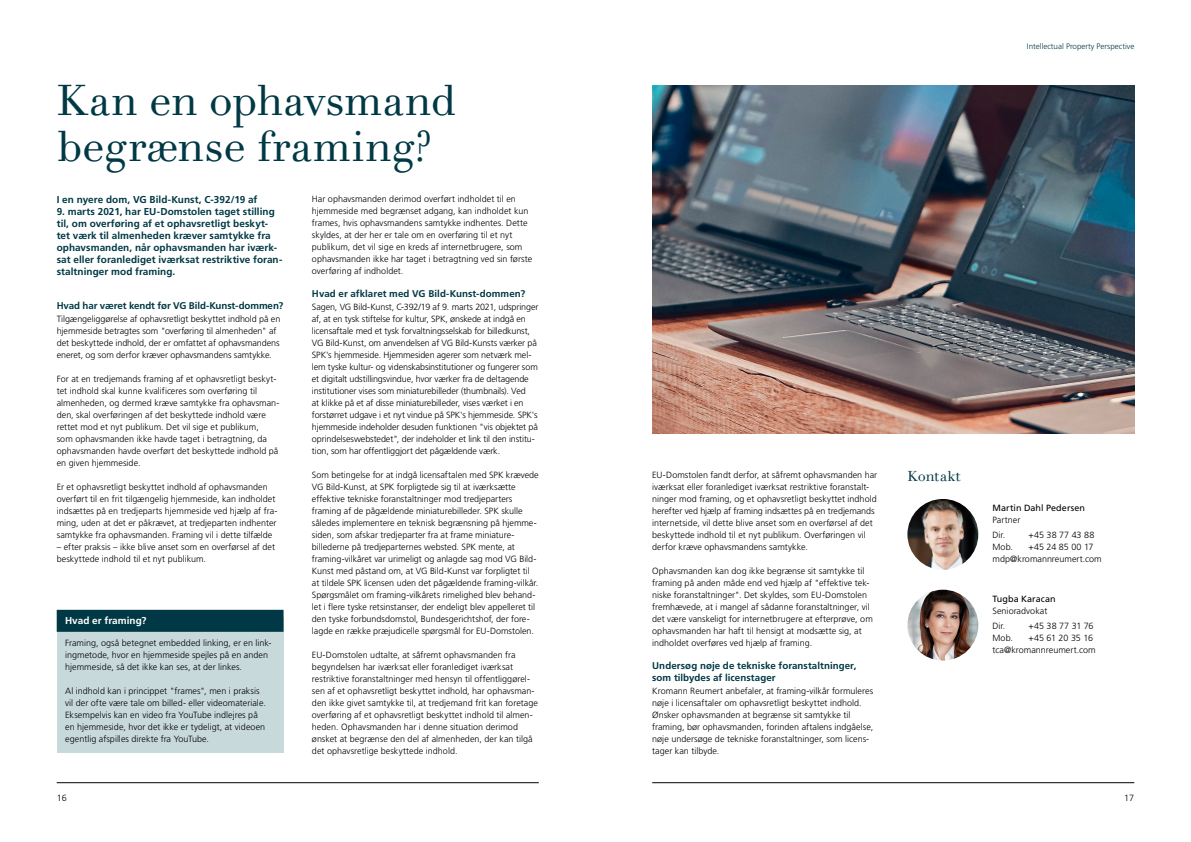
<style>
.page{position:relative;width:1191px;height:842px;background:#fff}
.page>*{position:absolute;margin:0;border:0;box-sizing:border-box;transform-origin:0 0}
.t1{font:42px/46px "Didote Text Pro";color:#003945}
.t2{font:14px "Didote Text Pro";letter-spacing:.005em;color:#003945}
.t3{font:700 10px/12px "Frutiger LT Std";letter-spacing:.005em;color:#003945}
.t4{font:700 10px "Frutiger LT Std";letter-spacing:.005em;color:#fff}
.t5{font:700 9.8px/12px "Frutiger LT Std";letter-spacing:.005em;color:#003945}
.t6{font:300 9px/12px "Frutiger LT Std";color:#000}
.t7{font:9px "Frutiger LT Std";letter-spacing:.01em;color:#000}
.t8{font:300 8px "Frutiger LT Std";color:#003945}
</style>
<div class="page">
<img style="left:652px;top:85px;width:482px;height:349px">
<img style="left:907px;top:499px;width:71px;height:71px;border-radius:35px">
<img style="left:907px;top:590px;width:71px;height:70px;border-radius:35px">
<div style="left:57px;top:617px;width:227px;height:136px;background:#c8d9db"></div>
<div style="left:57px;top:610px;width:226px;height:22px;background:#003945"></div>
<hr style="left:57px;top:782px;width:482px;height:1px;background:#000">
<hr style="left:652px;top:782px;width:482px;height:1px;background:#000">
<h1 class="t1" style="left:57px;top:78px;width:401px">Kan en ophavsmand begrænse framing?</h1>
<p class="t3" style="left:57px;top:193px;width:202px">I en nyere dom, VG Bild-Kunst, C-392/19 af</p>
<p class="t3" style="left:57px;top:205px;width:227px">9. marts 2021, har EU-Domstolen taget stilling til, om overføring af et ophavsretligt beskyt&shy;tet værk til almenheden kræver samtykke fra ophavsmanden, når ophavsmanden har iværk&shy;sat eller foranlediget iværksat restriktive foran&shy;staltninger mod framing.</p>
<p class="t5" style="left:57px;top:300px;width:228px">Hvad har været kendt før VG Bild-Kunst-dommen?</p>
<p class="t6" style="left:57px;top:313px;width:225px">Tilgængeliggørelse af ophavsretligt beskyttet indhold på en hjemmeside betragtes som "overføring til almenheden" af det beskyttede indhold, der er omfattet af ophavsmandens eneret, og som derfor kræver ophavsmandens samtykke.</p>
<p class="t6" style="left:57px;top:373px;width:224px">For at en tredjemands framing af et ophavsretligt beskyt&shy;tet indhold skal kunne kvalificeres som overføring til almenheden, og dermed kræve samtykke fra ophavsman&shy;den, skal overføringen af det beskyttede indhold være rettet mod et nyt publikum. Det vil sige et publikum,<br>som ophavsmanden ikke havde taget i betragtning, da ophavsmanden havde overført det beskyttede indhold på en given hjemmeside.</p>
<p class="t6" style="left:57px;top:481px;width:222px">Er et ophavsretligt beskyttet indhold af ophavsmanden overført til en frit tilgængelig hjemmeside, kan indholdet indsættes på en tredjeparts hjemmeside ved hjælp af fra&shy;ming, uden at det er påkrævet, at tredjeparten indhenter samtykke fra ophavsmanden. Framing vil i dette tilfælde</p>
<p class="t6" style="left:57px;top:541px;width:220px">– efter praksis – ikke blive anset som en overførsel af det beskyttede indhold til et nyt publikum.</p>
<p class="t4" style="left:65px;top:614px;width:83px">Hvad er framing?</p>
<p class="t6" style="left:65px;top:637px;width:208px">Framing, også betegnet embedded linking, er en link&shy;ingmetode, hvor en hjemmeside spejles på en anden hjemmeside, så det ikke kan ses, at der linkes.</p>
<p class="t6" style="left:65px;top:685px;width:202px">Al indhold kan i princippet "frames", men i praksis vil der ofte være tale om billed- eller videomateriale.<br>Eksempelvis kan en video fra YouTube indlejres på en hjemmeside, hvor det ikke er tydeligt, at videoen egentlig afspilles direkte fra YouTube.</p>
<p class="t6" style="left:312px;top:193px;width:222px">Har ophavsmanden derimod overført indholdet til en hjemmeside med begrænset adgang, kan indholdet kun frames, hvis ophavsmandens samtykke indhentes. Dette skyldes, at der her er tale om en overføring til et nyt publikum, det vil sige en kreds af internetbrugere, som ophavsmanden ikke har taget i betragtning ved sin første overføring af indholdet.</p>
<p class="t5" style="left:312px;top:288px;width:215px">Hvad er afklaret med VG Bild-Kunst-dommen?</p>
<p class="t6" style="left:312px;top:301px;width:228px">Sagen, VG Bild-Kunst, C-392/19 af 9. marts 2021, udspringer af, at en tysk stiftelse for kultur, SPK, ønskede at indgå en licensaftale med et tysk forvaltningsselskab for billedkunst, VG Bild-Kunst, om anvendelsen af VG Bild-Kunsts værker på SPK's hjemmeside. Hjemmesiden agerer som netværk mel&shy;lem tyske kultur- og videnskabsinstitutioner og fungerer som et digitalt udstillingsvindue, hvor værker fra de deltagende institutioner vises som miniaturebilleder (thumbnails). Ved<br>at klikke på et af disse miniaturebilleder, vises værket i en forstørret udgave i et nyt vindue på SPK's hjemmeside. SPK's hjemmeside indeholder desuden funktionen "vis objektet på oprindelseswebstedet", der indeholder et link til den institu&shy;tion, som har offentliggjort det pågældende værk.</p>
<p class="t6" style="left:312px;top:469px;width:228px">Som betingelse for at indgå licensaftalen med SPK krævede VG Bild-Kunst, at SPK forpligtede sig til at iværksætte effektive tekniske foranstaltninger mod tredjeparters framing af de pågældende miniaturebilleder. SPK skulle således implementere en teknisk begrænsning på hjemme&shy;siden, som afskar tredjeparter fra at frame miniature&shy;billederne på tredjeparternes websted. SPK mente, at framing-vilkåret var urimeligt og anlagde sag mod VG Bild-Kunst med påstand om, at VG Bild-Kunst var forpligtet til at tildele SPK licensen uden det pågældende framing-vilkår.<br>Spørgsmålet om framing-vilkårets rimelighed blev behand&shy;let i flere tyske retsinstanser, der endeligt blev appelleret til den tyske forbundsdomstol, Bundesgerichtshof, der fore&shy;lagde en række præjudicelle spørgsmål for EU-Domstolen.</p>
<p class="t6" style="left:312px;top:649px;width:228px">EU-Domstolen udtalte, at såfremt ophavsmanden fra begyndelsen har iværksat eller foranlediget iværksat restriktive foranstaltninger med hensyn til offentliggørel&shy;sen af et ophavsretligt beskyttet indhold, har ophavsman&shy;den ikke givet samtykke til, at tredjemand frit kan foretage overføring af et ophavsretligt beskyttet indhold til almen&shy;heden. Ophavsmanden har i denne situation derimod ønsket at begrænse den del af almenheden, der kan tilgå det ophavsretlige beskyttede indhold.</p>
<p class="t8" style="left:1027px;top:41px;width:109px">Intellectual Property Perspective</p>
<p class="t6" style="left:652px;top:469px;width:226px">EU-Domstolen fandt derfor, at såfremt ophavsmanden har iværksat eller foranlediget iværksat restriktive foranstalt&shy;ninger mod framing, og et ophavsretligt beskyttet indhold herefter ved hjælp af framing indsættes på en tredjemands internetside, vil dette blive anset som en overførsel af det beskyttede indhold til et nyt publikum. Overføringen vil derfor kræve ophavsmandens samtykke.</p>
<p class="t6" style="left:652px;top:565px;width:222px">Ophavsmanden kan dog ikke begrænse sit samtykke til framing på anden måde end ved hjælp af "effektive tek&shy;niske foranstaltninger". Det skyldes, som EU-Domstolen fremhævede, at i mangel af sådanne foranstaltninger, vil det være vanskeligt for internetbrugere at efterprøve, om ophavsmanden har haft til hensigt at modsætte sig, at indholdet overføres ved hjælp af framing.</p>
<p class="t5" style="left:652px;top:660px;width:206px">Undersøg nøje de tekniske foranstaltninger, som tilbydes af licenstager</p>
<p class="t6" style="left:652px;top:685px;width:222px">Kromann Reumert anbefaler, at framing-vilkår formuleres nøje i licensaftaler om ophavsretligt beskyttet indhold.<br>Ønsker ophavsmanden at begrænse sit samtykke til framing, bør ophavsmanden, forinden aftalens indgåelse, nøje undersøge de tekniske foranstaltninger, som licens&shy;tager kan tilbyde.</p>
<h2 class="t2" style="left:907px;top:467px;width:55px">Kontakt</h2>
<p class="t7" style="left:992px;top:503px;width:94px">Martin Dahl Pedersen</p>
<p class="t6" style="left:992px;top:513px;width:29px;line-height:14.8px">Partner<br>Dir.</p>
<p class="t6" style="left:1028px;top:529px;width:67px">+45 38 77 43 88</p>
<p class="t6" style="left:992px;top:541px;width:22px">Mob.</p>
<p class="t6" style="left:992px;top:541px;width:111px;text-indent:36px">+45 24 85 00 17 mdp@kromannreumert.com</p>
<p class="t7" style="left:992px;top:594px;width:65px">Tugba Karacan</p>
<p class="t6" style="left:992px;top:604px;width:56px;line-height:14.8px">Senioradvokat<br>Dir.</p>
<p class="t6" style="left:1028px;top:620px;width:67px">+45 38 77 31 76</p>
<p class="t6" style="left:992px;top:632px;width:22px">Mob.</p>
<p class="t6" style="left:992px;top:632px;width:105px;text-align:right">+45 61 20 35 16 tca@kromannreumert.com</p>
<p class="t6" style="left:57px;top:791px;width:12px">16</p>
<p class="t6" style="left:1124px;top:791px;width:12px">17</p>
</div>
